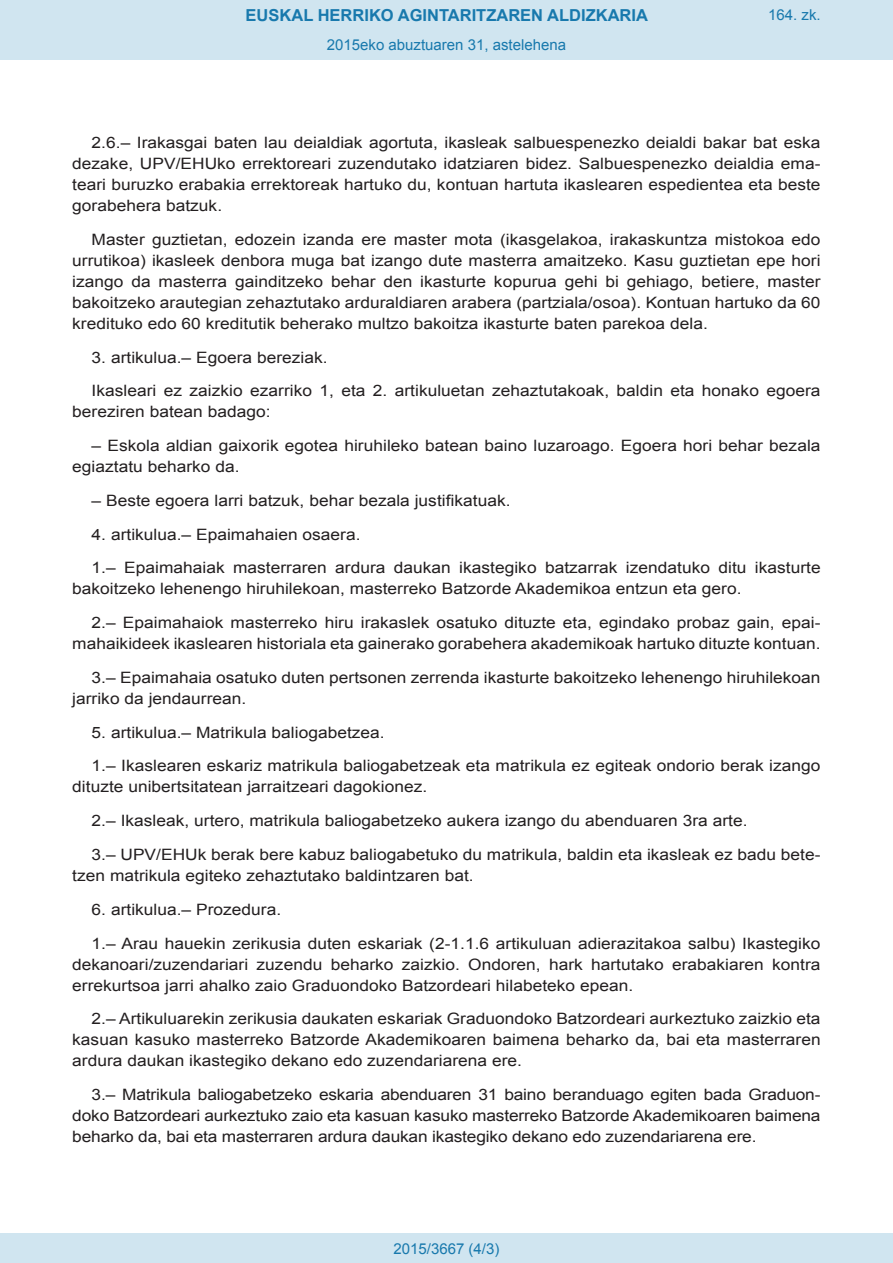
<style>
.page{position:relative;width:893px;height:1263px;background:#fff}
.page>*{position:absolute;margin:0;border:0;box-sizing:border-box;transform-origin:0 0}
.t1{font:700 16.5px "Arial";color:#1879ad}
.BOPVDetalle{font:15.6px/21px "Arial";color:#231f20;scale:1.11 1}
.Paginacion_Centro{font:15px "Arial";color:#1879ad}
</style>
<div class="page">
<div style="left:0;top:0;width:893px;height:60px;background:#d0e5f0"></div>
<div style="left:0;top:1233px;width:893px;height:30px;background:#d0e5f0"></div>
<p class="t1" style="left:246px;top:4px;width:404px">EUSKAL HERRIKO AGINTARITZAREN ALDIZKARIA</p>
<p class="Paginacion_Centro" style="left:327px;top:35px;width:241px">2015eko abuztuaren 31, astelehena</p>
<p class="Paginacion_Centro" style="left:768px;top:5px;width:54px">164. zk.</p>
<p class="BOPVDetalle" style="left:72px;top:132px;width:676px;text-align:justify;text-indent:19px">2.6.– Irakasgai baten lau deialdiak agortuta, ikasleak salbuespenezko deialdi bakar bat eska dezake, UPV/EHUko errektoreari zuzendutako idatziaren bidez. Salbuespenezko deialdia ema&shy;teari buruzko erabakia errektoreak hartuko du, kontuan hartuta ikaslearen espedientea eta beste gorabehera batzuk.</p>
<p class="BOPVDetalle" style="left:72px;top:229px;width:676px;text-align:justify;text-indent:19px">Master guztietan, edozein izanda ere master mota (ikasgelakoa, irakaskuntza mistokoa edo urrutikoa) ikasleek denbora muga bat izango dute masterra amaitzeko. Kasu guztietan epe hori izango da masterra gainditzeko behar den ikasturte kopurua gehi bi gehiago, betiere, master bakoitzeko arautegian zehaztutako arduraldiaren arabera (partziala/osoa). Kontuan hartuko da 60 kredituko edo 60 kreditutik beherako multzo bakoitza ikasturte baten parekoa dela.</p>
<p class="BOPVDetalle" style="left:92px;top:347px;width:214px">3. artikulua.– Egoera bereziak.</p>
<p class="BOPVDetalle" style="left:72px;top:381px;width:676px;text-indent:19px">Ikasleari ez zaizkio ezarriko 1, eta 2. artikuluetan zehaztutakoak, baldin eta honako egoera bereziren batean badago:</p>
<p class="BOPVDetalle" style="left:72px;top:435px;width:676px;text-indent:19px">– Eskola aldian gaixorik egotea hiruhileko batean baino luzaroago. Egoera hori behar bezala egiaztatu beharko da.</p>
<p class="BOPVDetalle" style="left:92px;top:490px;width:379px">– Beste egoera larri batzuk, behar bezala justifikatuak.</p>
<p class="BOPVDetalle" style="left:92px;top:524px;width:244px">4. artikulua.– Epaimahaien osaera.</p>
<p class="BOPVDetalle" style="left:72px;top:558px;width:676px;text-indent:19px">1.– Epaimahaiak masterraren ardura daukan ikastegiko batzarrak izendatuko ditu ikasturte bakoitzeko lehenengo hiruhilekoan, masterreko Batzorde Akademikoa entzun eta gero.</p>
<p class="BOPVDetalle" style="left:72px;top:612px;width:676px;text-align:right">2.– Epaimahaiok masterreko hiru irakaslek osatuko dituzte eta, egindako probaz gain, epai&shy;mahaikideek ikaslearen historiala eta gainerako gorabehera akademikoak hartuko dituzte kontuan.</p>
<p class="BOPVDetalle" style="left:72px;top:667px;width:676px;text-indent:19px">3.– Epaimahaia osatuko duten pertsonen zerrenda ikasturte bakoitzeko lehenengo hiruhilekoan jarriko da jendaurrean.</p>
<p class="BOPVDetalle" style="left:92px;top:722px;width:266px">5. artikulua.– Matrikula baliogabetzea.</p>
<p class="BOPVDetalle" style="left:72px;top:756px;width:675px;text-indent:19px">1.– Ikaslearen eskariz matrikula baliogabetzeak eta matrikula ez egiteak ondorio berak izango dituzte unibertsitatean jarraitzeari dagokionez.</p>
<p class="BOPVDetalle" style="left:92px;top:810px;width:592px">2.– Ikasleak, urtero, matrikula baliogabetzeko aukera izango du abenduaren 3ra arte.</p>
<p class="BOPVDetalle" style="left:72px;top:844px;width:676px;text-indent:19px">3.– UPV/EHUk berak bere kabuz baliogabetuko du matrikula, baldin eta ikasleak ez badu bete&shy;tzen matrikula egiteko zehaztutako baldintzaren bat.</p>
<p class="BOPVDetalle" style="left:92px;top:899px;width:172px">6. artikulua.– Prozedura.</p>
<p class="BOPVDetalle" style="left:72px;top:933px;width:676px;text-align:justify;text-indent:19px">1.– Arau hauekin zerikusia duten eskariak (2-1.1.6 artikuluan adierazitakoa salbu) Ikastegiko dekanoari/zuzendariari zuzendu beharko zaizkio. Ondoren, hark hartutako erabakiaren kontra errekurtsoa jarri ahalko zaio Graduondoko Batzordeari hilabeteko epean.</p>
<p class="BOPVDetalle" style="left:72px;top:1008px;width:676px;text-align:justify;text-indent:19px">2.– Artikuluarekin zerikusia daukaten eskariak Graduondoko Batzordeari aurkeztuko zaizkio eta kasuan kasuko masterreko Batzorde Akademikoaren baimena beharko da, bai eta masterraren ardura daukan ikastegiko dekano edo zuzendariarena ere.</p>
<p class="BOPVDetalle" style="left:72px;top:1084px;width:676px;text-align:justify;text-indent:19px">3.– Matrikula baliogabetzeko eskaria abenduaren 31 baino beranduago egiten bada Graduon&shy;doko Batzordeari aurkeztuko zaio eta kasuan kasuko masterreko Batzorde Akademikoaren baimena beharko da, bai eta masterraren ardura daukan ikastegiko dekano edo zuzendariarena ere.</p>
<p class="Paginacion_Centro" style="left:393px;top:1238px;width:107px">2015/3667 (4/3)</p>
</div>
